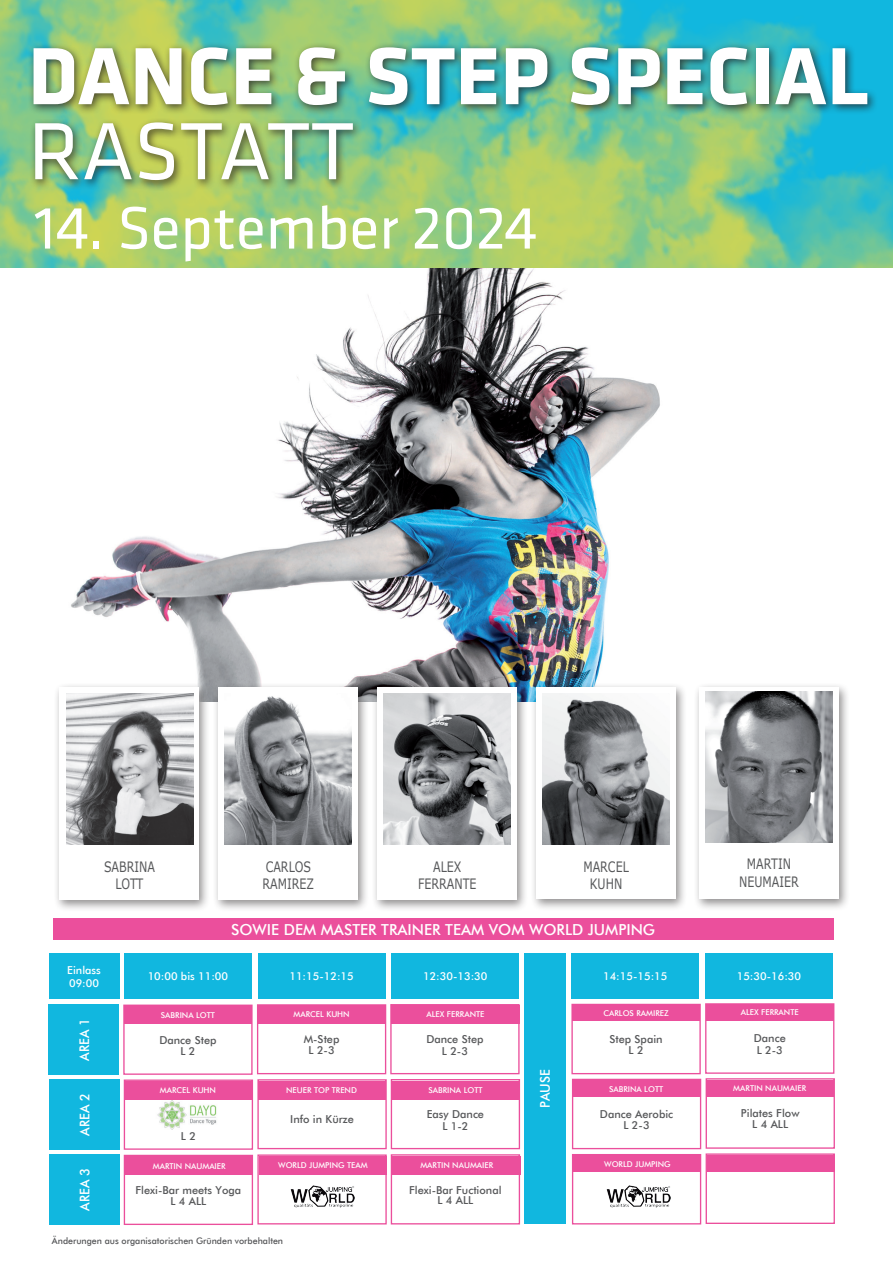
<style>
.page{position:relative;width:893px;height:1263px;background:#fff}
.page>*{position:absolute;margin:0;border:0;box-sizing:border-box;transform-origin:0 0}
.t1{font:700 84px "Klavika Basic";color:#fff}
.t2{font:84px "Klavika Basic";color:#fff}
.t3{font:62.1px "Klavika Basic";color:#fff}
.t4{font:500 15.15px "Futura BT";color:#fff}
.t5{font:14.4px/17.2px "Verdana";color:#57585a;text-align:center;scale:.77 1}
.t6{font:500 13.35px "Futura BT";color:#fff;scale:.96 1}
.t7{font:500 10.95px/11.4px "Futura BT";color:#57585a;text-align:center}
.t8{font:500 10.95px/13.2px "Futura BT";color:#fff}
.t9{font:500 9px "Futura BT";color:#57585a}
.t10{font:500 7.95px "Futura BT";color:#fff}
</style>
<div class="page">
<img style="left:0;top:267px;width:728px;height:435px">
<img style="left:0;top:0;width:893px;height:267px">
<div style="left:28px;top:42px;width:850px;height:149px;background:#231f20;opacity:.75"></div>
<div style="left:693px;top:682px;width:157px;height:229px;background:#231f20;opacity:.5"></div>
<div style="left:699px;top:688px;width:140px;height:211px;background:#fff"></div>
<img style="left:706px;top:691px;width:127px;height:152px">
<div style="left:530px;top:682px;width:157px;height:229px;background:#231f20;opacity:.5"></div>
<div style="left:536px;top:688px;width:140px;height:211px;background:#fff"></div>
<img style="left:543px;top:693px;width:127px;height:152px">
<div style="left:371px;top:682px;width:157px;height:230px;background:#231f20;opacity:.5"></div>
<div style="left:377px;top:688px;width:140px;height:212px;background:#fff"></div>
<img style="left:384px;top:693px;width:127px;height:152px">
<div style="left:53px;top:682px;width:157px;height:230px;background:#231f20;opacity:.5"></div>
<div style="left:59px;top:688px;width:140px;height:212px;background:#fff"></div>
<img style="left:66px;top:693px;width:127px;height:152px">
<div style="left:212px;top:682px;width:157px;height:230px;background:#231f20;opacity:.5"></div>
<div style="left:218px;top:688px;width:140px;height:212px;background:#fff"></div>
<img style="left:225px;top:696px;width:127px;height:149px">
<div style="left:49px;top:1004px;width:70px;height:71px;background:#11b7df"></div>
<div style="left:49px;top:1079px;width:71px;height:71px;background:#11b7df"></div>
<div style="left:49px;top:1154px;width:71px;height:71px;background:#11b7df"></div>
<div style="left:524px;top:953px;width:42px;height:271px;background:#11b7df"></div>
<div style="left:124px;top:953px;width:128px;height:45px;background:#11b7df"></div>
<div style="left:49px;top:953px;width:70px;height:45px;background:#11b7df"></div>
<div style="left:123px;top:1004px;width:130px;height:71px;border:1px solid #eb4f9c"></div>
<div style="left:124px;top:1079px;width:129px;height:71px;border:1px solid #eb4f9c"></div>
<div style="left:124px;top:1155px;width:129px;height:70px;border:1px solid #eb4f9c"></div>
<div style="left:571px;top:1004px;width:130px;height:70px;border:1px solid #eb4f9c"></div>
<div style="left:572px;top:1079px;width:129px;height:70px;border:1px solid #eb4f9c"></div>
<div style="left:572px;top:1154px;width:129px;height:70px;border:1px solid #eb4f9c"></div>
<div style="left:390px;top:1004px;width:130px;height:70px;border:1px solid #eb4f9c"></div>
<div style="left:391px;top:1079px;width:129px;height:70px;border:1px solid #eb4f9c"></div>
<div style="left:391px;top:1154px;width:129px;height:70px;border:1px solid #eb4f9c"></div>
<div style="left:705px;top:1003px;width:129px;height:71px;border:1px solid #eb4f9c"></div>
<div style="left:706px;top:1078px;width:129px;height:71px;border:1px solid #eb4f9c"></div>
<div style="left:706px;top:1153px;width:129px;height:71px;border:1px solid #eb4f9c"></div>
<div style="left:257px;top:1004px;width:129px;height:70px;border:1px solid #eb4f9c"></div>
<div style="left:257px;top:1079px;width:130px;height:70px;border:1px solid #eb4f9c"></div>
<div style="left:257px;top:1154px;width:130px;height:70px;border:1px solid #eb4f9c"></div>
<div style="left:391px;top:953px;width:128px;height:45px;background:#11b7df"></div>
<div style="left:258px;top:953px;width:127px;height:45px;background:#11b7df"></div>
<div style="left:571px;top:953px;width:128px;height:45px;background:#11b7df"></div>
<div style="left:705px;top:953px;width:128px;height:45px;background:#11b7df"></div>
<div style="left:124px;top:1005px;width:128px;height:19px;background:#eb4f9c"></div>
<div style="left:124px;top:1081px;width:128px;height:18px;background:#eb4f9c"></div>
<div style="left:125px;top:1156px;width:128px;height:19px;background:#eb4f9c"></div>
<div style="left:391px;top:1005px;width:129px;height:19px;background:#eb4f9c"></div>
<div style="left:391px;top:1081px;width:129px;height:18px;background:#eb4f9c"></div>
<div style="left:392px;top:1156px;width:129px;height:19px;background:#eb4f9c"></div>
<div style="left:258px;top:1005px;width:127px;height:18px;background:#eb4f9c"></div>
<div style="left:258px;top:1081px;width:127px;height:18px;background:#eb4f9c"></div>
<div style="left:259px;top:1156px;width:128px;height:18px;background:#eb4f9c"></div>
<div style="left:572px;top:1004px;width:128px;height:17px;background:#eb4f9c"></div>
<div style="left:572px;top:1080px;width:128px;height:17px;background:#eb4f9c"></div>
<div style="left:574px;top:1155px;width:127px;height:17px;background:#eb4f9c"></div>
<div style="left:53px;top:918px;width:781px;height:22px;background:#eb4f9c"></div>
<div style="left:706px;top:1004px;width:128px;height:17px;background:#eb4f9c"></div>
<div style="left:706px;top:1079px;width:128px;height:17px;background:#eb4f9c"></div>
<div style="left:707px;top:1155px;width:128px;height:17px;background:#eb4f9c"></div>
<img style="left:157px;top:1100px;width:60px;height:29px">
<img style="left:290px;top:1185px;width:64px;height:23px">
<img style="left:606px;top:1185px;width:64px;height:23px">
<h1 class="t1" style="left:28px;top:16px;width:842px">DANCE &amp; STEP SPECIAL</h1>
<h1 class="t2" style="left:28px;top:96px;width:328px">Rastatt</h1>
<h2 class="t3" style="left:34px;top:187px;width:505px">14. September 2024</h2>
<h3 class="t5" style="left:104px;top:857px;width:44px;text-align:right">SABRINA<br>LOTT</h3>
<h3 class="t5" style="left:263px;top:857px;width:68px;text-align:left">CARLOS<br>RAM IREZ</h3>
<h3 class="t5" style="left:418px;top:857px;width:77px">ALEX<br>FERRANTE</h3>
<h3 class="t5" style="left:583px;top:857px;width:61px">MARCEL<br>KUHN</h3>
<h3 class="t5" style="left:739px;top:855px;width:79px">MARTIN<br>N EUMAIER</h3>
<h3 class="t4" style="left:231px;top:921px;width:32px">sowie</h3>
<h3 class="t4" style="left:284px;top:921px;width:181px">DEM MASTER tRAIN ER team</h3>
<h3 class="t4" style="left:489px;top:921px;width:168px">VOM wO RLD jUMPIN G</h3>
<h3 class="t8" style="left:67px;top:963px;width:35px">Einlass<br>09:00</h3>
<h3 class="t6" style="left:76px;top:1061px;width:46px;rotate:-90deg">AREA 1</h3>
<h3 class="t6" style="left:77px;top:1136px;width:46px;rotate:-90deg">AREA 2</h3>
<h3 class="t6" style="left:77px;top:1211px;width:46px;rotate:-90deg">AREA 3</h3>
<h3 class="t8" style="left:148px;top:969px;width:82px">10:00 bis 11:00</h3>
<p class="t10" style="left:161px;top:1010px;width:10px">Sabri</p>
<p class="t10" style="left:182px;top:1010px;width:35px">na Lott</p>
<h3 class="t7" style="left:159px;top:1034px;width:59px">Dance Step<br>L 2</h3>
<p class="t10" style="left:160px;top:1086px;width:58px">Marcel Kuhn</p>
<h3 class="t7" style="left:181px;top:1130px;width:17px">L 2</h3>
<p class="t10" style="left:153px;top:1161px;width:56px">Martin Naumaier</p>
<h3 class="t7" style="left:136px;top:1185px;width:107px;line-height:10.6px">Flexi-Bar meets Yoga<br>L 4 ALL</h3>
<h3 class="t8" style="left:289px;top:969px;width:66px">11:15-12:15</h3>
<h3 class="t8" style="left:423px;top:969px;width:66px">12:30-13:30</h3>
<h3 class="t8" style="left:603px;top:969px;width:66px">14:15-15:15</h3>
<h3 class="t8" style="left:737px;top:969px;width:66px">15:30-16:30</h3>
<p class="t10" style="left:293px;top:1010px;width:58px">Marcel Kuhn</p>
<p class="t10" style="left:427px;top:1010px;width:58px">Alex FErrante</p>
<p class="t10" style="left:603px;top:1008px;width:6px">Carl</p>
<p class="t10" style="left:623px;top:1008px;width:24px">os Ramire</p>
<p class="t10" style="left:664px;top:1008px;width:6px">z</p>
<p class="t10" style="left:741px;top:1008px;width:58px">Alex FErrante</p>
<h3 class="t7" style="left:304px;top:1033px;width:37px">M-Step<br>L 2-3</h3>
<h3 class="t7" style="left:426px;top:1034px;width:59px">Dance Step<br>L 2-3</h3>
<h3 class="t7" style="left:609px;top:1033px;width:55px">Step Spain<br>L 2</h3>
<h3 class="t7" style="left:754px;top:1032px;width:33px;text-align:left">Dance<br>L 2-3</h3>
<p class="t10" style="left:286px;top:1085px;width:72px">NEUER TOP TREND</p>
<h3 class="t7" style="left:290px;top:1113px;width:65px">Info in Kürze</h3>
<p class="t10" style="left:428px;top:1085px;width:10px">Sabri</p>
<p class="t10" style="left:450px;top:1085px;width:35px">na Lott</p>
<h3 class="t7" style="left:427px;top:1108px;width:59px">Easy Dance<br>L 1-2</h3>
<h3 class="t6" style="left:537px;top:1108px;width:42px;rotate:-90deg">Pause</h3>
<p class="t10" style="left:609px;top:1084px;width:10px">Sabri</p>
<p class="t10" style="left:630px;top:1084px;width:35px">na Lott</p>
<h3 class="t7" style="left:600px;top:1108px;width:75px">Dance Aerobic<br>L 2-3</h3>
<p class="t10" style="left:733px;top:1083px;width:56px">Martin Naumaier</p>
<h3 class="t7" style="left:741px;top:1108px;width:60px;line-height:10.6px">Pilates Flow<br>L 4 ALL</h3>
<p class="t10" style="left:278px;top:1161px;width:20px">World</p>
<p class="t10" style="left:309px;top:1161px;width:44px">JUMPING Team</p>
<p class="t10" style="left:420px;top:1161px;width:56px">Martin Naumaier</p>
<p class="t10" style="left:604px;top:1159px;width:20px">World</p>
<p class="t10" style="left:635px;top:1159px;width:37px">JUMPING</p>
<h3 class="t7" style="left:409px;top:1184px;width:94px;line-height:10.6px">Flexi-Bar Fuctional<br>L 4 ALL</h3>
<p class="t9" style="left:52px;top:1236px;width:233px">Änderungen aus organisatorischen Gründen vorbehalten</p>
</div>
